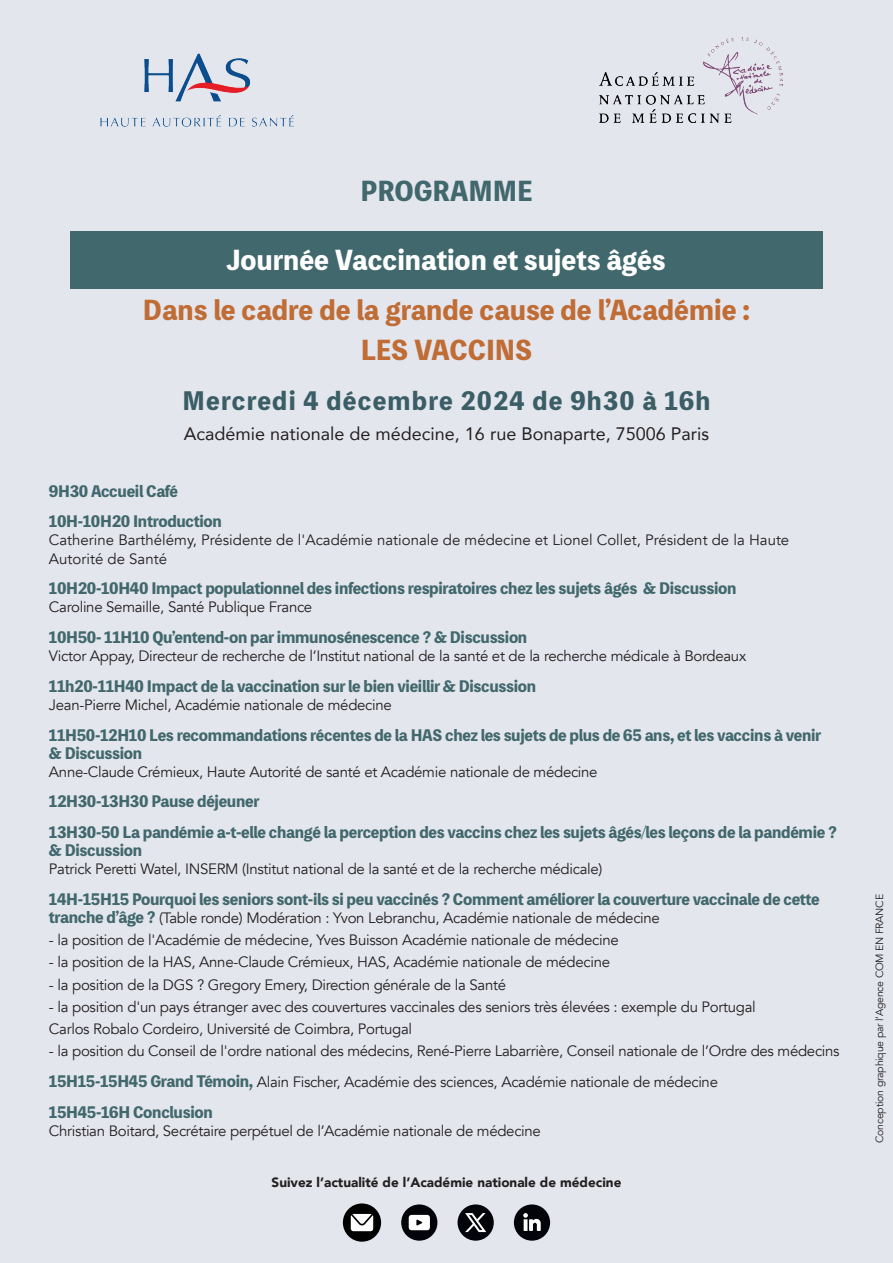
<style>
.page{position:relative;width:893px;height:1263px;background:#e4e6ed}
.page>*{position:absolute;margin:0;border:0;box-sizing:border-box;transform-origin:0 0}
.t1{font:800 25.95px/39.8px "Toppan Bunkyu Midashi Gothic Std N";color:#c06c35;text-align:center}
.t2{font:800 25.95px "Toppan Bunkyu Midashi Gothic Std N";color:#fff}
.t3{font:800 25.95px "Toppan Bunkyu Midashi Gothic Std N";color:#41686d}
.t4{font:800 24px "Toppan Bunkyu Midashi Gothic Std N";letter-spacing:.05em;color:#3b5d65}
.t5{font:18px "Avenir";color:#231f20}
.t6{font:15px/22.2px "Avenir";letter-spacing:-.02em;color:#231f20}
.t7{font:800 15px/30.8px "Toppan Bunkyu Midashi Gothic Std N";letter-spacing:-.02em;color:#41686d}
.t8{font:15px/18px "Avenir";color:#231f20}
.t9{font:900 13.5px "Avenir";color:#231f20}
.t10{font:10.5px "Avenir";letter-spacing:-.02em;color:#231f20}
.s1{font-family:"Toppan Bunkyu Midashi Gothic Std N";font-weight:800;color:#41686d}
</style>
<div class="page">
<img style="left:100px;top:53px;width:194px;height:74px">
<img style="left:599px;top:37px;width:184px;height:86px">
<div style="left:70px;top:231px;width:753px;height:58px;background:#41686d"></div>
<div style="left:514px;top:1204px;width:36px;height:37px;background:#03040a;border-radius:18px"></div>
<svg style="left:523px;top:1213px;width:18px;height:18px"></svg>
<div style="left:401px;top:1204px;width:36px;height:37px;background:#03040a;border-radius:18px"></div>
<svg style="left:409px;top:1215px;width:21px;height:15px"></svg>
<div style="left:458px;top:1204px;width:36px;height:37px;background:#03040a;border-radius:18px"></div>
<svg style="left:465px;top:1213px;width:21px;height:19px"></svg>
<div style="left:343px;top:1203px;width:38px;height:39px;background:#000001;border-radius:50%"></div>
<svg style="left:351px;top:1214px;width:22px;height:17px"></svg>
<h1 class="t3" style="left:360px;top:171px;width:174px">PROGRAMME</h1>
<h1 class="t2" style="left:227px;top:240px;width:440px">Journée Vaccination et sujets âgés</h1>
<h1 class="t1" style="left:143px;top:289px;width:608px">Dans le cadre de la grande cause de l’Académie :<br>LES VACCINS</h1>
<h2 class="t4" style="left:182px;top:382px;width:529px">Mercredi 4 décembre 2024 de 9h30 à 16h</h2>
<p class="t5" style="left:184px;top:419px;width:527px">Académie nationale de médecine, 16 rue Bonaparte, 75006 Paris</p>
<p class="t7" style="left:49px;top:475px;width:175px">9H30 Accueil Café<br>10H-10H20 Introduction</p>
<p class="t8" style="left:49px;top:532px;width:742px">Catherine Barthélémy, Présidente de l'Académie nationale de médecine et Lionel Collet, Président de la Haute<br>Autorité de Santé</p>
<p class="t7" style="left:49px;top:572px;width:689px">10H20-10H40 Impact populationnel des infections respiratoires chez les sujets âgés &amp; Discussion</p>
<p class="t6" style="left:49px;top:596px;width:265px">Caroline Semaille, Santé Publique France</p>
<p class="t7" style="left:49px;top:621px;width:480px">10H50- 11H10 Qu’entend-on par immunosénescence ? &amp; Discussion</p>
<p class="t6" style="left:49px;top:645px;width:699px">Victor Appay, Directeur de recherche de l’Institut national de la santé et de la recherche médicale à Bordeaux</p>
<p class="t7" style="left:49px;top:670px;width:489px">11h20-11H40 Impact de la vaccination sur le bien vieillir &amp; Discussion</p>
<p class="t6" style="left:49px;top:694px;width:344px">Jean-Pierre Michel, Académie nationale de médecine</p>
<p class="t7" style="left:49px;top:725px;width:774px;line-height:18px">11H50-12H10 Les recommandations récentes de la HAS chez les sujets de plus de 65 ans, et les vaccins à venir &amp; Discussion</p>
<p class="t6" style="left:49px;top:760px;width:550px">Anne-Claude Crémieux, Haute Autorité de santé et Académie nationale de médecine</p>
<p class="t7" style="left:49px;top:785px;width:789px">12H30-13H30 Pause déjeuner<br>13H30-50 La pandémie a-t-elle changé la perception des vaccins chez les sujets âgés/les leçons de la pandémie ?</p>
<p class="t7" style="left:49px;top:834px;width:95px">&amp; Discussion</p>
<p class="t6" style="left:49px;top:858px;width:555px">Patrick Peretti Watel, INSERM (Institut national de la santé et de la recherche médicale)</p>
<p class="t7" style="left:49px;top:883px;width:772px">14H-15H15 Pourquoi les seniors sont-ils si peu vaccinés ? Comment améliorer la couverture vaccinale de cette</p>
<p class="t6" style="left:49px;top:907px;width:612px"><span class="s1">tranche d’âge ?</span> (Table ronde) Modération : Yvon Lebranchu, Académie nationale de médecine</p>
<p class="t6" style="left:49px;top:929px;width:571px">- la position de l'Académie de médecine, Yves Buisson Académie nationale de médecine</p>
<p class="t6" style="left:49px;top:951px;width:563px">- la position de la HAS, Anne-Claude Crémieux, HAS, Académie nationale de médecine</p>
<p class="t6" style="left:49px;top:973px;width:459px">- la position de la DGS ? Gregory Emery, Direction générale de la Santé</p>
<p class="t6" style="left:49px;top:996px;width:708px">- la position d'un pays étranger avec des couvertures vaccinales des seniors très élevées : exemple du Portugal<br>Carlos Robalo Cordeiro, Université de Coimbra, Portugal</p>
<p class="t6" style="left:49px;top:1036px;width:792px;line-height:30.8px">- la position du Conseil de l'ordre national des médecins, René-Pierre Labarrière, Conseil nationale de l’Ordre des médecins<br><span class="s1">15H15-15H45 Grand Témoin,</span> Alain Fischer, Académie des sciences, Académie nationale de médecine</p>
<p class="t7" style="left:49px;top:1096px;width:165px">15H45-16H Conclusion</p>
<p class="t6" style="left:49px;top:1120px;width:493px">Christian Boitard, Secrétaire perpétuel de l’Académie nationale de médecine</p>
<p class="t9" style="left:272px;top:1171px;width:351px">Suivez l’actualité de l’Académie nationale de médecine</p>
<p class="t10" style="left:873px;top:1143px;width:250px;rotate:-90deg">Conception graphique par l’Agence COM EN FRANCE</p>
</div>
